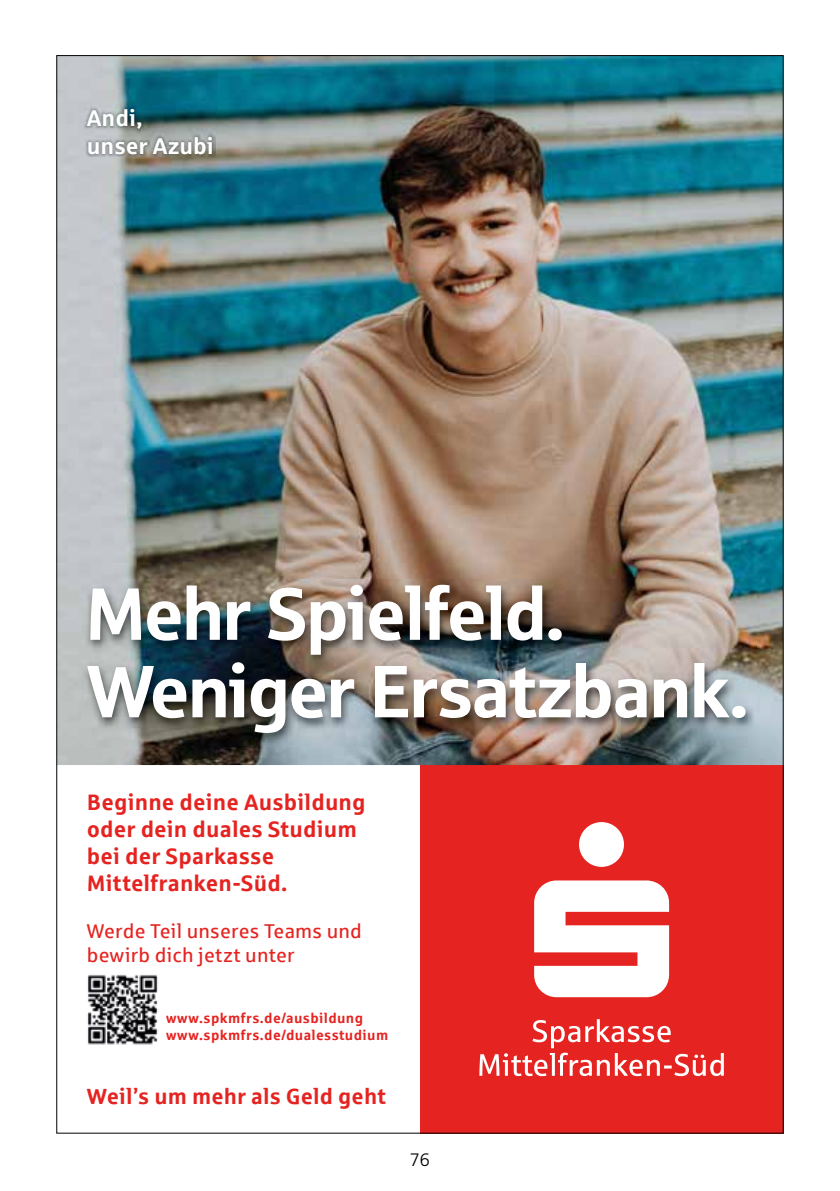
<style>
.page{position:relative;width:840px;height:1191px;background:#fff}
.page>*{position:absolute;margin:0;border:0;box-sizing:border-box;transform-origin:0 0}
.t1{font:73.8px/77.4px "Sparkasse Head";color:#fff}
.t2{font:700 22.8px/27.4px "Sparkasse Rg";color:#fff}
.t3{font:700 22.4px/26.8px "Sparkasse Rg";letter-spacing:.005em;color:#e52421}
.t4{font:700 22px "Sparkasse Rg";letter-spacing:.01em;color:#e52421}
.t5{font:20px/24px "Sparkasse Rg";letter-spacing:.01em;color:#e52421}
.t6{font:300 18px "Frutiger LT Std";color:#000}
.t7{font:700 14px/16.8px "Sparkasse Rg";letter-spacing:.03em;color:#e52421}
</style>
<div class="page">
<div style="left:420px;top:765px;width:362px;height:368px;background:#e52421"></div>
<img style="left:58px;top:57px;width:723px;height:708px">
<img style="left:84px;top:106px;width:131px;height:51px">
<img style="left:81px;top:579px;width:675px;height:167px">
<img style="left:87px;top:974px;width:71px;height:71px">
<svg style="left:534px;top:822px;width:134px;height:175px"></svg>
<svg style="left:479px;top:1019px;width:244px;height:57px"></svg>
<p class="t2" style="left:87px;top:104px;width:129px">Andi,<br>unser Azubi</p>
<h1 class="t1" style="left:87px;top:572px;width:662px">Mehr Spielfeld.<br>Weniger Ersatzbank.</h1>
<p class="t3" style="left:87px;top:788px;width:280px">Beginne deine Ausbildung oder dein duales Studium bei der Sparkasse<br>Mittelfranken-Süd.</p>
<p class="t5" style="left:87px;top:918px;width:276px">Werde Teil unseres Teams und bewirb dich jetzt unter</p>
<p class="t7" style="left:166px;top:1009px;width:224px">www.spkmfrs.de/ausbildung www.spkmfrs.de/dualesstudium</p>
<p class="t4" style="left:87px;top:1082px;width:300px">Weil’s um mehr als Geld geht</p>
<p class="t6" style="left:410px;top:1149px;width:22px">76</p>
</div>
